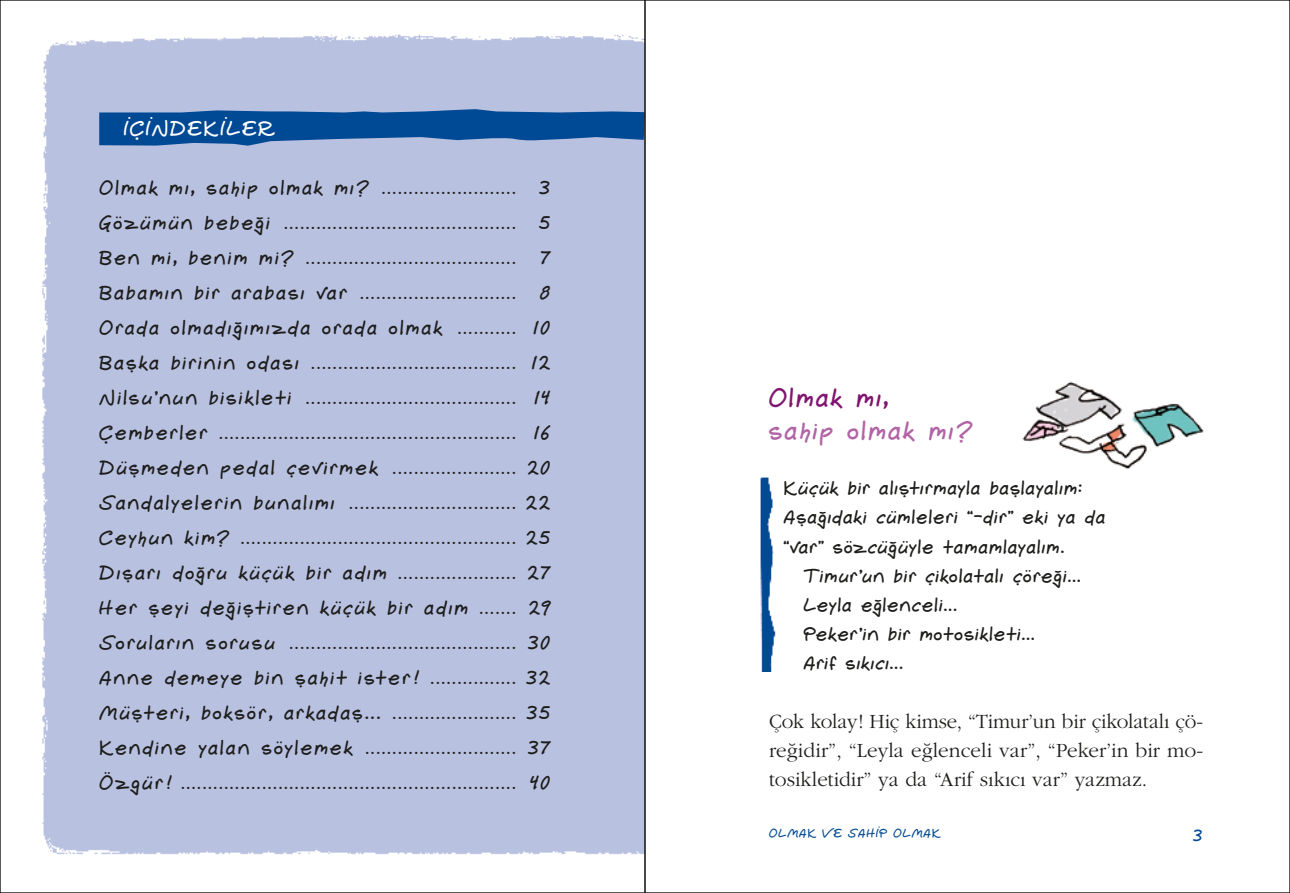
<style>
.page{position:relative;width:1290px;height:893px;background:#fff}
.page>*{position:absolute;margin:0;border:0;box-sizing:border-box;transform-origin:0 0}
.t1{font:26.25px "Gemelli GKY";letter-spacing:.025em;color:#b164a5}
.t2{font:26.25px "Gemelli GKY";letter-spacing:.03em;color:#80156f}
.t3{font:21px/29.2px "Garamond GK";color:#1d1d1b;text-align:justify}
.t4{font:21px "Gemelli GKY";letter-spacing:.05em;color:#fff}
.t5{font:20.12px/35px "Gemelli GKY";letter-spacing:.045em;color:#1d1d1b}
.t6{font:19.25px/29.2px "Gemelli GKY";color:#1d1d1b}
.t7{font:17.5px/35px "Gemelli GKY";color:#1d1d1b;text-align:justify}
.t8{font:17.5px "Gemelli GKY";color:#004994}
.t9{font:12.25px "Gemelli GKY";letter-spacing:.04em;color:#004994}
.s1{font-size:20.12px}
.s2{font-size:17.5px}
</style>
<div class="page">
<svg style="left:99px;top:109px;width:544px;height:37px;background:#2863a4"></svg>
<img style="left:1022px;top:381px;width:182px;height:88px">
<img style="left:760px;top:477px;width:16px;height:194px">
<p class="t4" style="left:124px;top:116px;width:154px">İÇİNDEKİLER</p>
<p class="t7" style="left:100px;top:171px;width:453px"><span class="s1">Olmak mı, sahip olmak mı?</span> ......................... <span class="s1">3<br>Gözümün bebeği</span> ........................................... <span class="s1">5<br>Ben mi, benim mi?</span> ....................................... <span class="s1">7<br>Babamın bir arabası var</span> ............................. <span class="s1">8</span></p>
<p class="t5" style="left:100px;top:311px;width:453px">Orada olmadığımızda orada olmak <span class="s2">...........</span> 10</p>
<p class="t7" style="left:100px;top:346px;width:453px"><span class="s1">Başka birinin odası</span> ...................................... <span class="s1">12<br>Nilsu’nun bisikleti</span> ....................................... <span class="s1">14<br>Çemberler</span> ....................................................... <span class="s1">16</span></p>
<p class="t5" style="left:100px;top:451px;width:453px">Düşmeden pedal çevirmek <span class="s2">.......................</span> 20</p>
<p class="t7" style="left:100px;top:486px;width:453px"><span class="s1">Sandalyelerin bunalımı</span> ............................... <span class="s1">22<br>Ceyhun kim?</span> ................................................... <span class="s1">25</span></p>
<p class="t5" style="left:100px;top:556px;width:453px">Dışarı doğru küçük bir adım <span class="s2">......................</span> 27<br>Her şeyi değiştiren küçük bir adım <span class="s2">.......</span> 29</p>
<p class="t7" style="left:100px;top:626px;width:453px"><span class="s1">Soruların sorusu</span> .......................................... <span class="s1">30</span></p>
<p class="t5" style="left:100px;top:661px;width:453px">Anne demeye bin şahit ister! <span class="s2">................</span> 32<br>Müşteri, boksör, arkadaş... <span class="s2">.......................</span> 35</p>
<p class="t7" style="left:100px;top:731px;width:453px"><span class="s1">Kendine yalan söylemek</span> ............................ <span class="s1">37<br>Özgür!</span> .............................................................. <span class="s1">40</span></p>
<h1 class="t2" style="left:769px;top:383px;width:122px">Olmak mı,</h1>
<h1 class="t1" style="left:769px;top:416px;width:207px">sahip olmak mı?</h1>
<p class="t6" style="left:784px;top:474px;width:324px">Küçük bir alıştırmayla başlayalım:<br>Aşağıdaki cümleleri “-dir” eki ya da “var” sözcüğüyle tamamlayalım.</p>
<p class="t6" style="left:804px;top:561px;width:280px">Timur’un bir çikolatalı çöreği...<br>Leyla eğlenceli...<br>Peker’in bir motosikleti...<br>Arif sıkıcı...</p>
<p class="t3" style="left:769px;top:707px;width:436px">Çok kolay! Hiç kimse, “Timur’un bir çikolatalı çö&shy;reğidir”, “Leyla eğlenceli var”, “Peker’in bir mo&shy;tosikletidir” ya da “Arif sıkıcı var” yazmaz.</p>
<p class="t9" style="left:769px;top:826px;width:174px">OLMAK VE SAHİP OLMAK</p>
<p class="t8" style="left:1193px;top:825px;width:11px">3</p>
</div>
